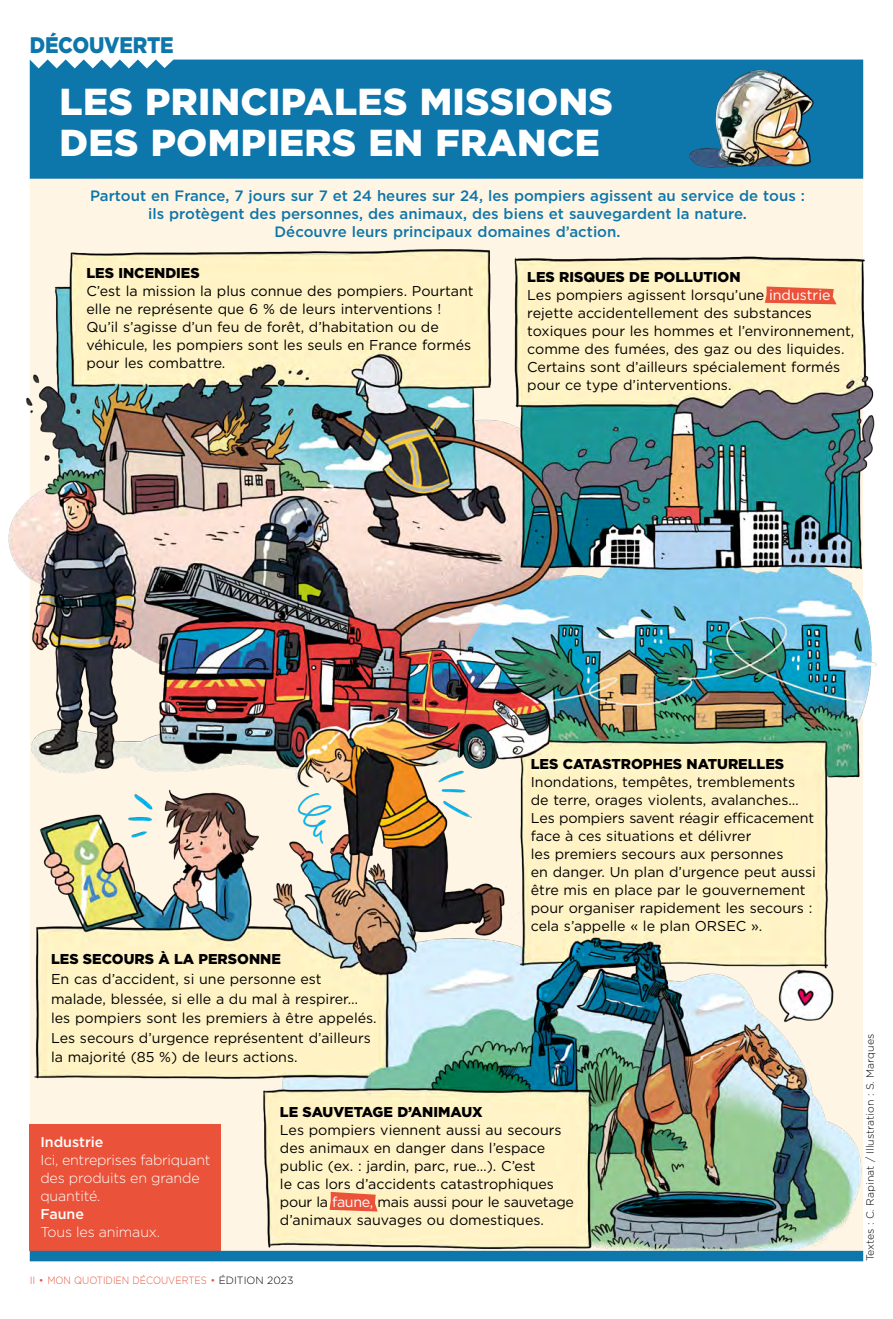
<style>
.page{position:relative;width:893px;height:1319px;background:#fff}
.page>*{position:absolute;margin:0;border:0;box-sizing:border-box;transform-origin:0 0}
.t1{font:900 37.5px/40.5px "Gotham";letter-spacing:.01em;color:#fff}
.t2{font:900 22.5px "Gotham";letter-spacing:-.01em;color:#0d76ab;scale:.9 1}
.t3{font:500 15px/18px "Gotham";color:#0d76ab;text-align:center}
.t4{font:14.25px/18px "Gotham";color:#000}
.t5{font:900 14.25px "Gotham";color:#000}
.t6{font:300 14.25px/18px "Gotham";letter-spacing:-.01em;color:#fff}
.t7{font:500 14.25px "Gotham";color:#fff}
.t8{font:300 10.5px "Gotham";color:#000}
.t9{font:300 10.5px "Gotham";color:#ea5339}
.s1{font-weight:900}
.s2{color:#fff}
.s3{color:#000}
</style>
<div class="page">
<img style="left:8px;top:149px;width:869px;height:1105px">
<div style="left:30px;top:60px;width:833px;height:119px;background:#0d76ab"></div>
<img style="left:669px;top:67px;width:189px;height:117px">
<div style="left:30px;top:1123px;width:191px;height:127px;background:#ea5339"></div>
<div style="left:30px;top:1250px;width:833px;height:10px;background:#0d76ab"></div>
<svg style="left:330px;top:1191px;width:48px;height:20px"></svg>
<svg style="left:765px;top:286px;width:72px;height:18px"></svg>
<h2 class="t2" style="left:30px;top:29px;width:162px">DÉCOUVERTE</h2>
<h1 class="t1" style="left:60px;top:81px;width:555px">LES PRINCIPALES MISSIONS<br>DES POMPIERS EN FRANCE</h1>
<p class="t3" style="left:90px;top:187px;width:716px">Partout en France, 7 jours sur 7 et 24 heures sur 24, les pompiers agissent au service de tous : ils protègent des personnes, des animaux, des biens et sauvegardent la nature.<br>Découvre leurs principaux domaines d’action.</p>
<p class="t5" style="left:86px;top:263px;width:115px">LES INCENDIES</p>
<p class="t4" style="left:86px;top:282px;width:389px">C’est la mission la plus connue des pompiers. Pourtant elle ne représente que 6 % de leurs interventions !<br>Qu’il s’agisse d’un feu de forêt, d’habitation ou de véhicule, les pompiers sont les seuls en France formés pour les combattre.</p>
<p class="t4" style="left:527px;top:267px;width:329px"><span class="s1">LES RISQUES DE POLLUTION<br></span>Les pompiers agissent lorsqu’une <span class="s2">industrie </span>rejette accidentellement des substances toxiques pour les hommes et l’environnement, comme des fumées, des gaz ou des liquides.<br>Certains sont d’ailleurs spécialement formés pour ce type d’interventions.</p>
<p class="t5" style="left:51px;top:949px;width:231px">LES SECOURS À LA PERSONNE</p>
<p class="t4" style="left:51px;top:968px;width:327px;line-height:19.5px">En cas d’accident, si une personne est malade, blessée, si elle a du mal à respirer… les pompiers sont les premiers à être appelés.<br>Les secours d’urgence représentent d’ailleurs la majorité (85 %) de leurs actions.</p>
<p class="t5" style="left:531px;top:753px;width:255px">LES CATASTROPHES NATURELLES</p>
<p class="t4" style="left:531px;top:772px;width:287px">Inondations, tempêtes, tremblements de terre, orages violents, avalanches… Les pompiers savent réagir efficacement face à ces situations et délivrer<br>les premiers secours aux personnes<br>en danger. Un plan d’urgence peut aussi être mis en place par le gouvernement pour organiser rapidement les secours : cela s’appelle « le plan ORSEC ».</p>
<p class="t7" style="left:40px;top:1132px;width:65px">Industrie</p>
<p class="t6" style="left:40px;top:1150px;width:172px">Ici, entreprises fabriquant des produits en grande quantité.</p>
<p class="t7" style="left:40px;top:1204px;width:45px">Faune</p>
<p class="t6" style="left:40px;top:1222px;width:121px">Tous les animaux.</p>
<p class="t5" style="left:280px;top:1101px;width:204px">LE SAUVETAGE D’ANIMAUX</p>
<p class="t4" style="left:280px;top:1119px;width:296px">Les pompiers viennent aussi au secours des animaux en danger dans l’espace public (ex. : jardin, parc, rue…). C’est<br>le cas lors d’accidents catastrophiques pour la <span class="s2">faune,</span> mais aussi pour le sauvetage d’animaux sauvages ou domestiques.</p>
<p class="t9" style="left:30px;top:1272px;width:265px">II • MON QUOTIDIEN DÉCOUVERTES • <span class="s3">ÉDITION 2023</span></p>
<p class="t8" style="left:863px;top:1260px;width:229px;rotate:-90deg">Textes : C. Rapinat / Illustration : S. Marques</p>
</div>
